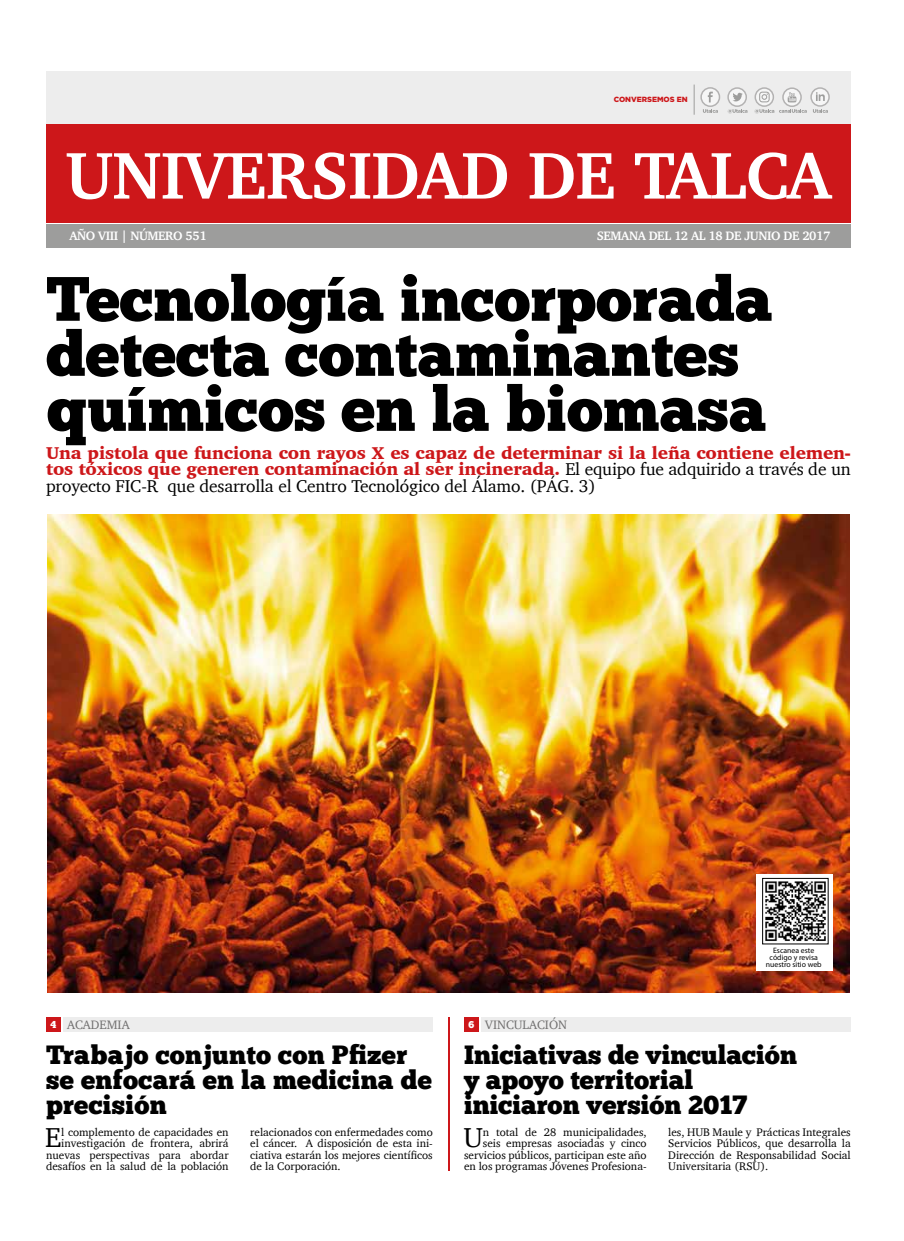
<style>
.page{position:relative;width:904px;height:1241px;background:#fff}
.page>*{position:absolute;margin:0;border:0;box-sizing:border-box;transform-origin:0 0}
.t1{font:700 67.5px "Charter";letter-spacing:-.01em;color:#fff}
.t2{font:62.5px/55px "Chunk Five Ex";color:#000}
.t3{font:28px "Charter";color:#000}
.t4{font:26.25px/25px "Chunk Five Ex";color:#000}
.t5{font:900 17.5px/16.2px "Charter";letter-spacing:-.01em;color:#cd171a;text-align:justify}
.t6{font:700 12.5px "Charter";letter-spacing:-.03em;color:#fff}
.t7{font:12.5px "Charter";color:#706f6f}
.t8{font:11.25px/11.2px "Charter";color:#000;text-align:right}
.t9{font:7.75px/6.6px "Myriad Pro";color:#000;text-align:center}
.t10{font:900 7.5px "Gotham";color:#cd171a}
.s1{font-weight:400;color:#000}
.s2{font-family:"Chunk Five Ex";font-size:10px;color:#fff}
</style>
<div class="page">
<img style="left:47px;top:514px;width:802px;height:478px">
<div style="left:46px;top:224px;width:804px;height:23px;background:#9d9d9c"></div>
<div style="left:46px;top:71px;width:804px;height:125px;background:#ededed"></div>
<div style="left:46px;top:125px;width:804px;height:98px;background:#cd171a"></div>
<div style="left:756px;top:873px;width:77px;height:97px;background:#fff"></div>
<img style="left:765px;top:881px;width:61px;height:60px">
<div style="left:762px;top:878px;width:66px;height:66px;border:1px solid #000"></div>
<hr style="left:694px;top:85px;width:1px;height:30px;background:#9d9d9c">
<svg style="left:783px;top:88px;width:18px;height:18px"></svg>
<div style="left:782px;top:87px;width:19px;height:20px;border:1px solid #b3b2b2;border-radius:50%"></div>
<svg style="left:787px;top:92px;width:9px;height:10px"></svg>
<svg style="left:701px;top:88px;width:18px;height:18px"></svg>
<div style="left:700px;top:87px;width:20px;height:20px;border:1px solid #b3b2b2;border-radius:50%"></div>
<svg style="left:707px;top:92px;width:5px;height:10px"></svg>
<svg style="left:728px;top:88px;width:18px;height:18px"></svg>
<div style="left:727px;top:87px;width:20px;height:20px;border:1px solid #b3b2b2;border-radius:50%"></div>
<svg style="left:732px;top:93px;width:10px;height:8px"></svg>
<svg style="left:755px;top:88px;width:18px;height:18px"></svg>
<div style="left:754px;top:87px;width:20px;height:20px;border:1px solid #b3b2b2;border-radius:50%"></div>
<svg style="left:811px;top:88px;width:18px;height:18px"></svg>
<div style="left:810px;top:87px;width:19px;height:20px;border:1px solid #b3b2b2;border-radius:50%"></div>
<svg style="left:816px;top:92px;width:8px;height:9px"></svg>
<div style="left:759px;top:92px;width:10px;height:10px;border:1px solid #9d9d9c;border-radius:3px"></div>
<svg style="left:761px;top:93px;width:7px;height:7px"></svg>
<svg style="left:703px;top:109px;width:15px;height:4px"></svg>
<svg style="left:813px;top:109px;width:15px;height:4px"></svg>
<svg style="left:727px;top:109px;width:20px;height:4px"></svg>
<svg style="left:754px;top:109px;width:52px;height:4px"></svg>
<hr style="left:448px;top:1016px;width:2px;height:153px;background:#cd171a">
<div style="left:46px;top:1016px;width:15px;height:15px;background:#cd171a"></div>
<div style="left:63px;top:1016px;width:370px;height:15px;background:#ededed"></div>
<div style="left:464px;top:1016px;width:15px;height:15px;background:#cd171a"></div>
<div style="left:481px;top:1016px;width:369px;height:15px;background:#ededed"></div>
<p class="t10" style="left:613px;top:94px;width:75px">CONVERSEMOS EN</p>
<h1 class="t1" style="left:65px;top:117px;width:767px">UNIVERSIDAD DE TALCA</h1>
<p class="t6" style="left:69px;top:225px;width:139px">AÑO VIII | NÚMERO 551</p>
<p class="t6" style="left:596px;top:225px;width:235px">SEMANA DEL 12 AL 18 DE JUNIO DE 2017</p>
<h2 class="t2" style="left:46px;top:270px;width:728px">Tecnología incorporada detecta contaminantes químicos en la biomasa</h2>
<p class="t5" style="left:46px;top:444px;width:806px">Una pistola que funciona con rayos X es capaz de determinar si la leña contiene elemen&shy;tos tóxicos que generen contaminación al ser incinerada. <span class="s1">El equipo fue adquirido a través de un proyecto FIC-R que desarrolla el Centro Tecnológico del Álamo. (PÁG. 3)</span></p>
<p class="t7" style="left:50px;top:1013px;width:81px"><span class="s2">4</span> ACADEMIA</p>
<h3 class="t4" style="left:46px;top:1041px;width:387px">Trabajo conjunto con Pfizer se enfocará en la medicina de precisión</h3>
<h3 class="t3" style="left:45px;top:1113px;width:18px">E</h3>
<p class="t8" style="left:46px;top:1126px;width:184px">l complemento de capacidades en investigación de frontera, abrirá nuevas perspectivas para abordar desafíos en la salud de la población</p>
<p class="t8" style="left:250px;top:1126px;width:184px;text-align:justify">relacionados con enfermedades como el cáncer. A disposición de esta ini&shy;ciativa estarán los mejores científicos de la Corporación.</p>
<p class="t7" style="left:468px;top:1013px;width:100px"><span class="s2">6</span> VINCULACIÓN</p>
<p class="t9" style="left:765px;top:947px;width:57px">Escanea este código y revisa nuestro sitio web</p>
<h3 class="t4" style="left:464px;top:1041px;width:334px">Iniciativas de vinculación y apoyo territorial iniciaron versión 2017</h3>
<h3 class="t3" style="left:463px;top:1113px;width:21px">U</h3>
<p class="t8" style="left:464px;top:1126px;width:184px">n total de 28 municipalidades, seis empresas asociadas y cinco servicios públicos, participan este año en los programas Jóvenes Profesiona-</p>
<p class="t8" style="left:668px;top:1126px;width:184px;text-align:justify">les, HUB Maule y Prácticas Integrales Servicios Públicos, que desarrolla la Dirección de Responsabilidad Social Universitaria (RSU).</p>
</div>
